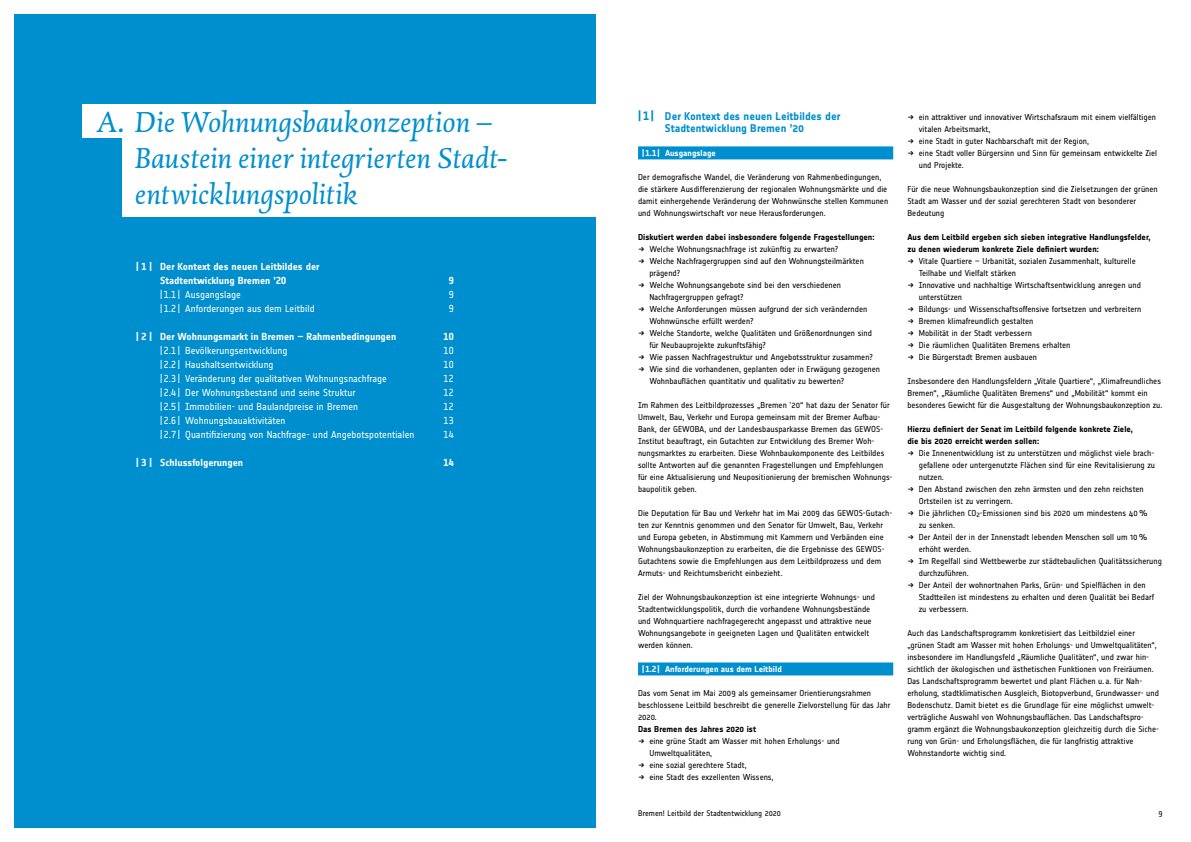
<style>
.page{position:relative;width:1191px;height:842px;background:#fff}
.page>*{position:absolute;margin:0;border:0;box-sizing:border-box;transform-origin:0 0}
.t1{font:italic 30px/36px "DTL Dorian T";letter-spacing:.01em;color:#008fce}
.t2{font:700 11px/12px "Notes";letter-spacing:.005em;color:#008fce}
.t3{font:10px "Notes Regular Tf";letter-spacing:.005em;color:#fff}
.t4{font:10px/14px "Notes Bold Tf";letter-spacing:.005em;color:#fff}
.t5{font:8.5px/12px "Notes";letter-spacing:.005em;color:#000}
.t6{font:700 8.5px/12px "Notes";letter-spacing:.005em;color:#000}
.t7{font:8.5px "Notes Bold Tf";letter-spacing:.005em;color:#fff}
.t8{font:8px "Notes";letter-spacing:.005em;color:#000}
.s1{font-family:"Notes Bold Tf";font-weight:400;font-size:12px}
.s2{font-family:"Arial"}
</style>
<div class="page">
<div style="left:14px;top:14px;width:581px;height:814px;background:#008fce"></div>
<div style="left:82px;top:104px;width:513px;height:112px;background:#fff"></div>
<div style="left:68px;top:139px;width:54px;height:88px;background:#008fce"></div>
<div style="left:638px;top:146px;width:255px;height:13px;background:#008fce"></div>
<div style="left:638px;top:662px;width:255px;height:13px;background:#008fce"></div>
<h1 class="t1" style="left:135px;top:105px;width:373px;text-indent:-39px">A. Die Wohnungsbaukonzeption –<br>Baustein einer integrierten Stadt&shy;entwicklungspolitik</h1>
<p class="t2" style="left:665px;top:110px;width:177px;text-indent:-27px"><span class="s1">| 1 |</span> Der Kontext des neuen Leitbildes der<br>Stadtentwicklung Bremen ’20</p>
<p class="t7" style="left:642px;top:148px;width:75px">| 1.1 | Ausgangslage</p>
<p class="t5" style="left:638px;top:171px;width:252px">Der demografische Wandel, die Veränderung von Rahmenbedingungen, die stärkere Ausdifferenzierung der regionalen Wohnungsmärkte und die damit einhergehende Veränderung der Wohnwünsche stellen Kommunen und Wohnungswirtschaft vor neue Herausforderungen.</p>
<p class="t6" style="left:638px;top:231px;width:238px">Diskutiert werden dabei insbesondere folgende Fragestellungen:</p>
<p class="t5" style="left:649px;top:243px;width:232px">Welche Wohnungsnachfrage ist zukünftig zu erwarten?<br>Welche Nachfragergruppen sind auf den Wohnungsteilmärkten prägend?<br>Welche Wohnungsangebote sind bei den verschiedenen Nachfragergruppen gefragt?<br>Welche Anforderungen müssen aufgrund der sich verändernden Wohnwünsche erfüllt werden?<br>Welche Standorte, welche Qualitäten und Größenordnungen sind für Neubauprojekte zukunftsfähig?<br>Wie passen Nachfragestruktur und Angebotsstruktur zusammen?<br>Wie sind die vorhandenen, geplanten oder in Erwägung gezogenen Wohnbauflächen quantitativ und qualitativ zu bewerten?</p>
<p class="t5" style="left:638px;top:399px;width:256px">Im Rahmen des Leitbildprozesses „Bremen <span class="s2">’</span>20“ hat dazu der Senator für Umwelt, Bau, Verkehr und Europa gemeinsam mit der Bremer Aufbau-Bank, der GEWOBA, und der Landesbausparkasse Bremen das GEWOS-Institut beauftragt, ein Gutachten zur Entwicklung des Bremer Woh&shy;nungsmarktes zu erarbeiten. Diese Wohnbaukomponente des Leitbildes sollte Antworten auf die genannten Fragestellungen und Empfehlungen für eine Aktualisierung und Neupositionierung der bremischen Wohnungs&shy;baupolitik geben.</p>
<p class="t5" style="left:638px;top:507px;width:256px">Die Deputation für Bau und Verkehr hat im Mai 2009 das GEWOS-Gutach&shy;ten zur Kenntnis genommen und den Senator für Umwelt, Bau, Verkehr und Europa gebeten, in Abstimmung mit Kammern und Verbänden eine Wohnungsbaukonzeption zu erarbeiten, die die Ergebnisse des GEWOS-Gutachtens sowie die Empfehlungen aus dem Leitbildprozess und dem Armuts- und Reichtumsbericht einbezieht.</p>
<p class="t5" style="left:638px;top:591px;width:238px">Ziel der Wohnungsbaukonzeption ist eine integrierte Wohnungs- und Stadtentwicklungspolitik, durch die vorhandene Wohnungsbestände und Wohnquartiere nachfragegerecht angepasst und attraktive neue Wohnungsangebote in geeigneten Lagen und Qualitäten entwickelt werden können.</p>
<p class="t7" style="left:642px;top:664px;width:141px">| 1.2 | Anforderungen aus dem Leitbild</p>
<p class="t5" style="left:638px;top:687px;width:254px">Das vom Senat im Mai 2009 als gemeinsamer Orientierungsrahmen beschlossene Leitbild beschreibt die generelle Zielvorstellung für das Jahr<br>2020.</p>
<p class="t6" style="left:638px;top:723px;width:120px">Das Bremen des Jahres 2020 ist</p>
<p class="t5" style="left:649px;top:735px;width:192px">eine grüne Stadt am Wasser mit hohen Erholungs- und Umweltqualitäten,<br>eine sozial gerechtere Stadt,<br>eine Stadt des exzellenten Wissens,</p>
<p class="t4" style="left:160px;top:259px;width:161px;text-indent:-24px">| 1 | Der Kontext des neuen Leitbildes der<br>Stadtentwicklung Bremen ’20</p>
<p class="t4" style="left:449px;top:273px;width:6px">9</p>
<p class="t3" style="left:160px;top:289px;width:82px">| 1.1 | Ausgangslage</p>
<p class="t3" style="left:449px;top:289px;width:6px">9</p>
<p class="t3" style="left:160px;top:303px;width:156px">| 1.2 | Anforderungen aus dem Leitbild</p>
<p class="t3" style="left:449px;top:303px;width:6px">9</p>
<p class="t4" style="left:136px;top:329px;width:262px">| 2 | Der Wohnungsmarkt in Bremen – Rahmenbedingungen</p>
<p class="t4" style="left:443px;top:329px;width:12px">10</p>
<p class="t3" style="left:160px;top:345px;width:129px">| 2.1 | Bevölkerungsentwicklung</p>
<p class="t3" style="left:443px;top:345px;width:12px">10</p>
<p class="t3" style="left:160px;top:359px;width:115px">| 2.2 | Haushaltsentwicklung</p>
<p class="t3" style="left:443px;top:359px;width:12px">10</p>
<p class="t3" style="left:160px;top:373px;width:228px">| 2.3 | Veränderung der qualitativen Wohnungsnachfrage</p>
<p class="t3" style="left:443px;top:373px;width:12px">12</p>
<p class="t3" style="left:160px;top:387px;width:197px">| 2.4 | Der Wohnungsbestand und seine Struktur</p>
<p class="t3" style="left:443px;top:387px;width:12px">12</p>
<p class="t3" style="left:160px;top:401px;width:199px">| 2.5 | Immobilien- und Baulandpreise in Bremen</p>
<p class="t3" style="left:443px;top:401px;width:12px">12</p>
<p class="t3" style="left:160px;top:415px;width:127px">| 2.6 | Wohnungsbauaktivitäten</p>
<p class="t3" style="left:443px;top:415px;width:12px">13</p>
<p class="t3" style="left:160px;top:429px;width:256px">| 2.7 | Quantifizierung von Nachfrage- und Angebotspotentialen</p>
<p class="t3" style="left:443px;top:429px;width:12px">14</p>
<p class="t4" style="left:136px;top:455px;width:109px">| 3 | Schlussfolgerungen</p>
<p class="t4" style="left:443px;top:455px;width:12px">14</p>
<p class="t5" style="left:918px;top:111px;width:240px">ein attraktiver und innovativer Wirtschafsraum mit einem vielfältigen vitalen Arbeitsmarkt,<br>eine Stadt in guter Nachbarschaft mit der Region,<br>eine Stadt voller Bürgersinn und Sinn für gemeinsam entwickelte Ziel und Projekte.</p>
<p class="t5" style="left:907px;top:183px;width:252px">Für die neue Wohnungsbaukonzeption sind die Zielsetzungen der grünen<br>Stadt am Wasser und der sozial gerechteren Stadt von besonderer<br>Bedeutung</p>
<p class="t6" style="left:907px;top:231px;width:244px">Aus dem Leitbild ergeben sich sieben integrative Handlungsfelder, zu denen wiederum konkrete Ziele definiert wurden:</p>
<p class="t5" style="left:918px;top:255px;width:224px">Vitale Quartiere – Urbanität, sozialen Zusammenhalt, kulturelle Teilhabe und Vielfalt stärken<br>Innovative und nachhaltige Wirtschaftsentwicklung anregen und unterstützen<br>Bildungs- und Wissenschaftsoffensive fortsetzen und verbreitern Bremen klimafreundlich gestalten<br>Mobilität in der Stadt verbessern<br>Die räumlichen Qualitäten Bremens erhalten<br>Die Bürgerstadt Bremen ausbauen</p>
<p class="t5" style="left:907px;top:375px;width:256px">Insbesondere den Handlungsfeldern „Vitale Quartiere“, „Klimafreundliches<br>Bremen“, „Räumliche Qualitäten Bremens“ und „Mobilität“ kommt ein besonderes Gewicht für die Ausgestaltung der Wohnungsbaukonzeption zu.</p>
<p class="t6" style="left:907px;top:423px;width:227px">Hierzu definiert der Senat im Leitbild folgende konkrete Ziele, die bis 2020 erreicht werden sollen:</p>
<p class="t5" style="left:918px;top:447px;width:245px">Die Innenentwicklung ist zu unterstützen und möglichst viele brach&shy;gefallene oder untergenutzte Flächen sind für eine Revitalisierung zu nutzen.<br>Den Abstand zwischen den zehn ärmsten und den zehn reichsten Ortsteilen ist zu verringern.<br>Die jährlichen CO<sub>2</sub>-Emissionen sind bis 2020 um mindestens 40%<br>zu senken.<br>Der Anteil der in der Innenstadt lebenden Menschen soll um 10% erhöht werden.<br>Im Regelfall sind Wettbewerbe zur städtebaulichen Qualitätssicherung durchzuführen.<br>Der Anteil der wohnortnahen Parks, Grün- und Spielflächen in den Stadtteilen ist mindestens zu erhalten und deren Qualität bei Bedarf zu verbessern.</p>
<p class="t5" style="left:907px;top:627px;width:253px">Auch das Landschaftsprogramm konkretisiert das Leitbildziel einer „grünen Stadt am Wasser mit hohen Erholungs- und Umweltqualitäten“, insbesondere im Handlungsfeld „Räumliche Qualitäten“, und zwar hin&shy;sichtlich der ökologischen und ästhetischen Funktionen von Freiräumen.<br>Das Landschaftsprogramm bewertet und plant Flächen u. a. für Nah&shy;erholung, stadtklimatischen Ausgleich, Biotopverbund, Grundwasser- und Bodenschutz. Damit bietet es die Grundlage für eine möglichst umwelt&shy;verträgliche Auswahl von Wohnungsbauflächen. Das Landschaftspro&shy;gramm ergänzt die Wohnungsbaukonzeption gleichzeitig durch die Siche&shy;rung von Grün- und Erholungsflächen, die für langfristig attraktive Wohnstandorte wichtig sind.</p>
<p class="t8" style="left:638px;top:809px;width:144px">Bremen! Leitbild der Stadtentwicklung 2020</p>
<p class="t8" style="left:1158px;top:809px;width:6px">9</p>
</div>
